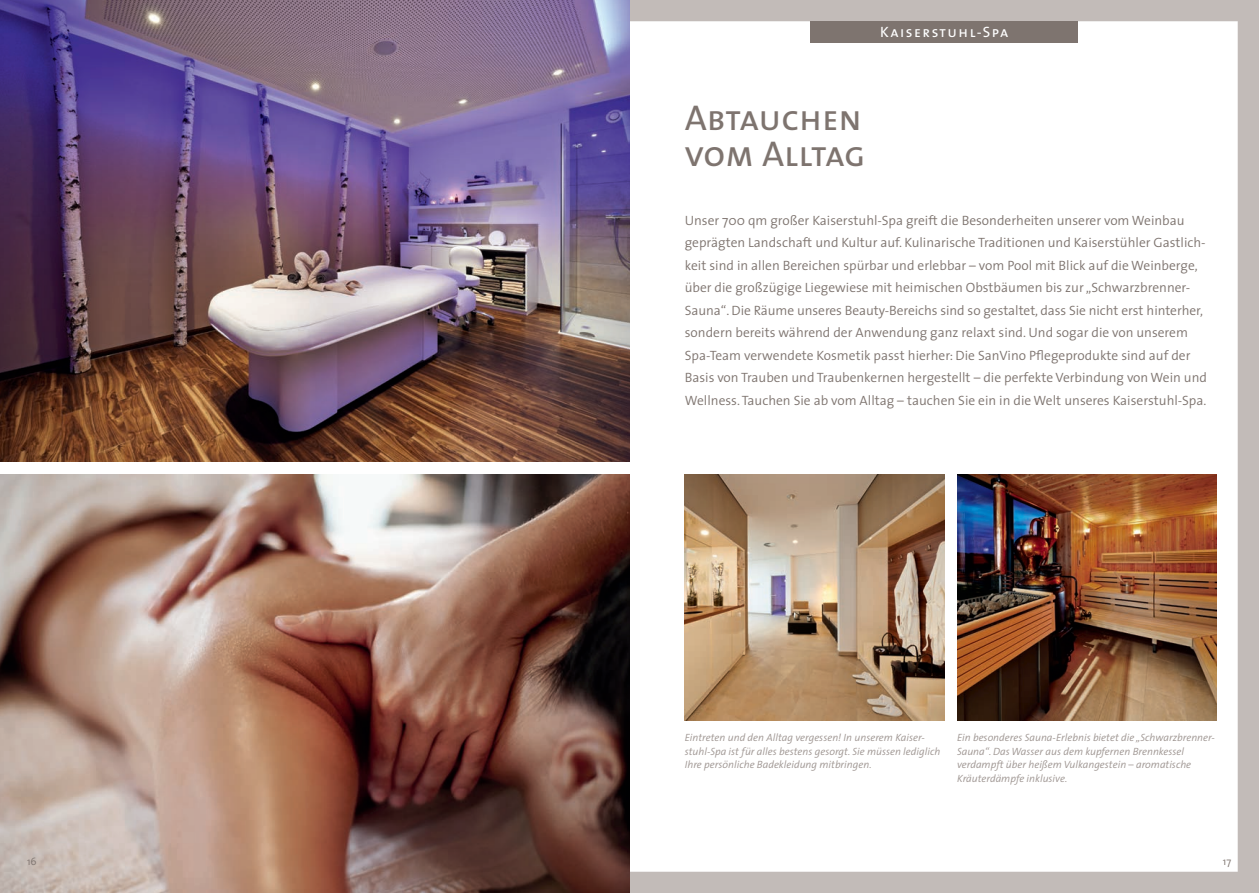
<style>
.page{position:relative;width:1259px;height:893px;background:#fff}
.page>*{position:absolute;margin:0;border:0;box-sizing:border-box;transform-origin:0 0}
.t1{font:36px/36px "The Sans Caps";color:#7e746f}
.t2{font:15px "The Sans Caps";letter-spacing:.1em;color:#fff}
.t3{font:300 13.5px/22.5px "The Sans";color:#7e746f}
.t4{font:italic 300 10.5px/13.5px "The Sans";color:#9d9490}
.t5{font:300 10.5px "The Sans";color:#7e746f}
</style>
<div class="page">
<svg style="left:629px;top:0;width:630px;height:893px"></svg>
<div style="left:810px;top:21px;width:268px;height:22px;background:#7e746f"></div>
<img style="left:0;top:0;width:629px;height:461px">
<img style="left:0;top:474px;width:629px;height:419px">
<p class="t2" style="left:880px;top:19px;width:130px">Kaiserstuhl-Spa</p>
<h1 class="t1" style="left:685px;top:99px;width:182px">Abtauchen vom Alltag</h1>
<p class="t3" style="left:685px;top:208px;width:524px">Unser 700 qm großer Kaiserstuhl-Spa greift die Besonderheiten unserer vom Weinbau geprägten Landschaft und Kultur auf. Kulinarische Traditionen und Kaiserstühler Gastlich&shy;keit sind in allen Bereichen spürbar und erlebbar – vom Pool mit Blick auf die Weinberge, über die großzügige Liegewiese mit heimischen Obstbäumen bis zur „Schwarzbrenner-Sauna“. Die Räume unseres Beauty-Bereichs sind so gestaltet, dass Sie nicht erst hinterher, sondern bereits während der Anwendung ganz relaxt sind. Und sogar die von unserem Spa-Team verwendete Kosmetik passt hierher: Die SanVino Pflegeprodukte sind auf der Basis von Trauben und Traubenkernen hergestellt – die perfekte Verbindung von Wein und Wellness. Tauchen Sie ab vom Alltag – tauchen Sie ein in die Welt unseres Kaiserstuhl-Spa.</p>
<p class="t4" style="left:685px;top:731px;width:257px">Eintreten und den Alltag vergessen! In unserem Kaiser&shy;stuhl-Spa ist für alles bestens gesorgt. Sie müssen lediglich<br>Ihre persönliche Badekleidung mitbringen.</p>
<p class="t4" style="left:957px;top:731px;width:259px">Ein besonderes Sauna-Erlebnis bietet die „Schwarzbrenner-Sauna“. Das Wasser aus dem kupfernen Brennkessel verdampft über heißem Vulkangestein – aromatische Kräuterdämpfe inklusive.</p>
<p class="t5" style="left:27px;top:853px;width:11px">16</p>
<p class="t5" style="left:1223px;top:853px;width:10px">17</p>
</div>
